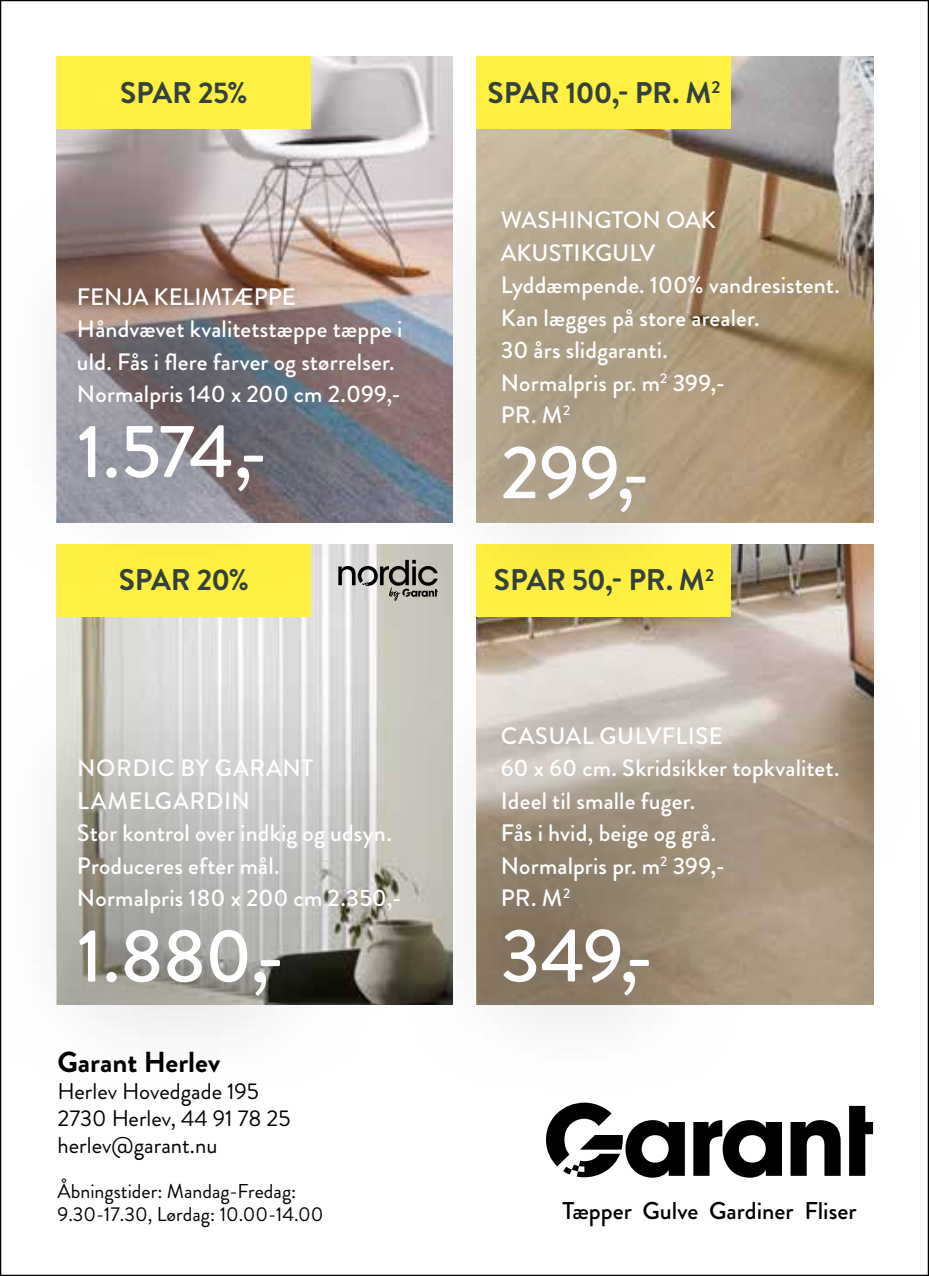
<style>
.page{position:relative;width:929px;height:1276px;background:#fff}
.page>*{position:absolute;margin:0;border:0;box-sizing:border-box;transform-origin:0 0}
.t1{font:500 75px "Brandon Grotesque";letter-spacing:-.01em;color:#fff}
.t2{font:700 29.75px "Brandon Grotesque";letter-spacing:-.01em;color:#34413d}
.t3{font:700 29px "Brandon Grotesque";color:#000}
.t4{font:500 24.25px "Brandon Grotesque";color:#000}
.t5{font:500 23.75px/32.5px "Brandon Grotesque";letter-spacing:.005em;color:#fff}
.t6{font:22.75px/26.8px "Brandon Grotesque";color:#000}
.t7{font:20px/22.5px "Brandon Grotesque";color:#000}
</style>
<div class="page">
<svg style="left:546px;top:1102px;width:326px;height:75px"></svg>
<img style="left:730px;top:57px;width:142px;height:48px">
<img style="left:57px;top:584px;width:396px;height:64px">
<img style="left:57px;top:57px;width:396px;height:109px">
<div style="left:477px;top:544px;width:253px;height:72px;background:#fff042"></div>
<div style="left:477px;top:57px;width:253px;height:72px;background:#fff042"></div>
<div style="left:57px;top:544px;width:254px;height:72px;background:#fff042"></div>
<div style="left:57px;top:57px;width:254px;height:72px;background:#fff042"></div>
<div style="left:398px;top:105px;width:520px;height:500px;background:#000;opacity:.7"></div>
<svg style="left:57px;top:166px;width:487px;height:357px;background:#b7a997"></svg>
<svg style="left:338px;top:584px;width:99px;height:17px;background:#b6b4b0"></svg>
<div style="left:0;top:653px;width:482px;height:437px;background:#000;opacity:.7"></div>
<div style="left:0;top:181px;width:490px;height:403px;background:#000;opacity:.7"></div>
<div style="left:399px;top:621px;width:520px;height:467px;background:#000;opacity:.7"></div>
<p class="t2" style="left:120px;top:72px;width:129px">SPAR 25%</p>
<p class="t5" style="left:77px;top:280px;width:327px">FENJA KELIMTÆPPE<br>Håndvævet kvalitetstæppe tæppe i uld. Fås i flere farver og størrelser.<br>Normalpris 140 x 200 cm 2.099,-</p>
<h1 class="t1" style="left:77px;top:399px;width:192px">1.574,-</h1>
<p class="t2" style="left:119px;top:559px;width:132px">SPAR 20%</p>
<p class="t5" style="left:77px;top:752px;width:326px">NORDIC BY GARANT<br>LAMELGARDIN<br>Stor kontrol over indkig og udsyn.<br>Produceres efter mål.<br>Normalpris 180 x 200 cm 2.350,-</p>
<h1 class="t1" style="left:77px;top:904px;width:209px">1.880,-</h1>
<p class="t3" style="left:58px;top:1041px;width:164px">Garant Herlev</p>
<p class="t6" style="left:58px;top:1078px;width:234px">Herlev Hovedgade 195<br>2730 Herlev, 44 91 78 25 herlev@garant.nu</p>
<p class="t7" style="left:58px;top:1180px;width:267px">Åbningstider: Mandag-Fredag:<br>9.30-17.30, Lørdag: 10.00-14.00</p>
<p class="t2" style="left:487px;top:72px;width:234px">SPAR 100,- PR. M<sup>2</sup></p>
<p class="t5" style="left:500px;top:204px;width:340px">WASHINGTON OAK<br>AKUSTIKGULV<br>Lyddæmpende. 100% vandresistent.<br>Kan lægges på store arealer.<br>30 års slidgaranti.<br>Normalpris pr. m<sup>2</sup> 399,-<br>PR. M<sup>2</sup></p>
<h1 class="t1" style="left:500px;top:420px;width:151px">299,-</h1>
<p class="t2" style="left:494px;top:559px;width:221px">SPAR 50,- PR. M<sup>2</sup></p>
<p class="t5" style="left:500px;top:720px;width:340px">CASUAL GULVFLISE<br>60 x 60 cm. Skridsikker topkvalitet.<br>Ideel til smalle fuger.<br>Fås i hvid, beige og grå.<br>Normalpris pr. m<sup>2</sup> 399,-<br>PR. M<sup>2</sup></p>
<h1 class="t1" style="left:500px;top:903px;width:155px">349,-</h1>
<p class="t4" style="left:562px;top:1194px;width:295px">Tæpper Gulve Gardiner Fliser</p>
</div>
